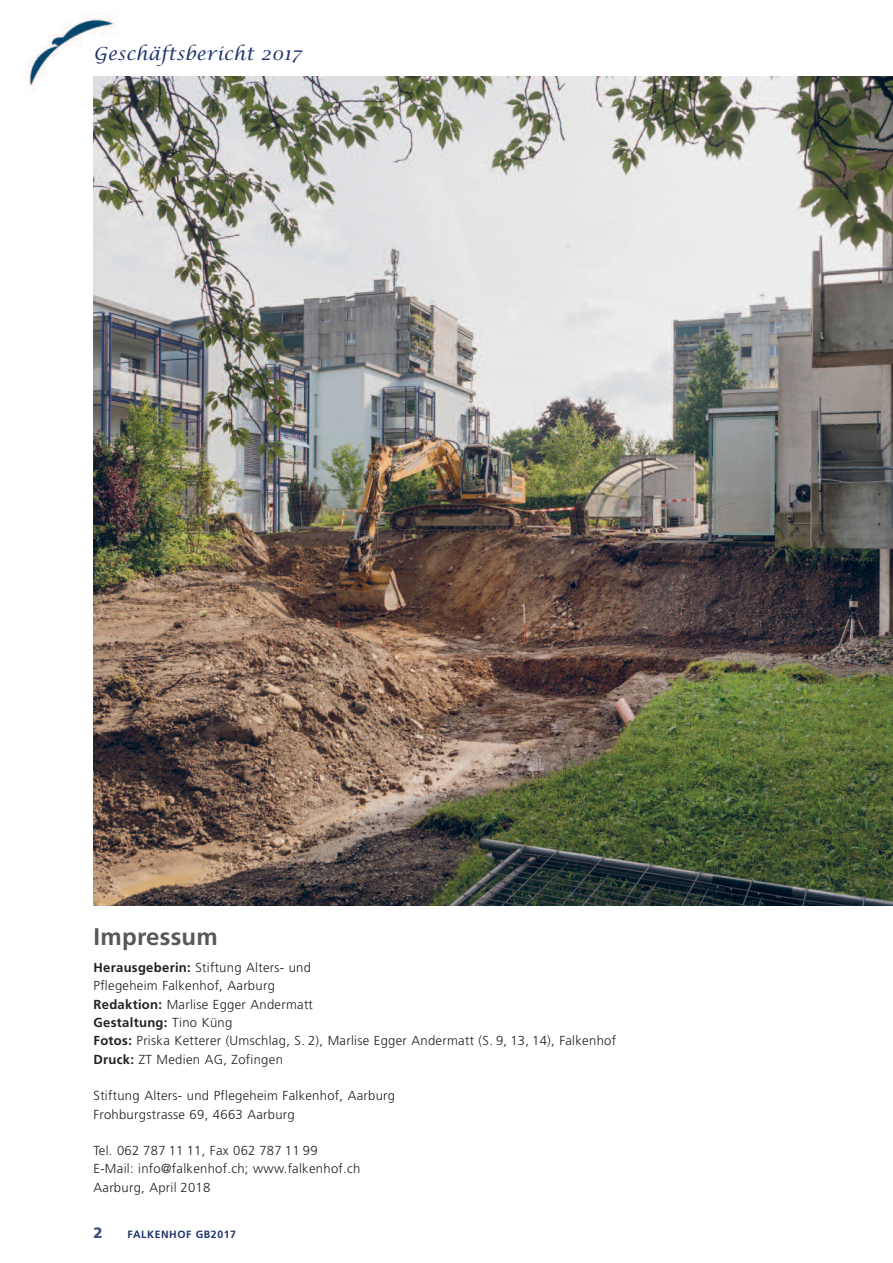
<style>
.page{position:relative;width:893px;height:1263px;background:#fff}
.page>*{position:absolute;margin:0;border:0;box-sizing:border-box;transform-origin:0 0}
.t1{font:700 24px "Frutiger";letter-spacing:.01em;color:#57585a}
.t2{font:italic 18px "Lucida Calligraphy";letter-spacing:.015em;color:#1f326b}
.t3{font:900 15px "Frutiger";color:#454d7d}
.t4{font:300 13.05px/18.3px "Frutiger";letter-spacing:.02em;color:#231f20}
.t5{font:700 10.5px "Frutiger";letter-spacing:.055em;color:#1f326b}
.s1{font-weight:700}
</style>
<div class="page">
<img style="left:26px;top:13px;width:95px;height:81px">
<img style="left:94px;top:77px;width:799px;height:829px">
<h2 class="t2" style="left:94px;top:41px;width:210px">Geschäftsbericht 2017</h2>
<h1 class="t1" style="left:94px;top:927px;width:126px">Impressum</h1>
<p class="t4" style="left:94px;top:959px;width:524px"><span class="s1">Herausgeberin:</span> Stiftung Alters- und<br>Pflegeheim Falkenhof, Aarburg<br><span class="s1">Redaktion:</span> Marlise Egger Andermatt<br><span class="s1">Gestaltung:</span> Tino Küng<br><span class="s1">Fotos:</span> Priska Ketterer (Umschlag, S. 2), Marlise Egger Andermatt (S. 9, 13, 14), Falkenhof <span class="s1">Druck:</span> ZT Medien AG, Zofingen</p>
<p class="t4" style="left:94px;top:1087px;width:303px">Stiftung Alters- und Pflegeheim Falkenhof, Aarburg<br>Frohburgstrasse 69, 4663 Aarburg</p>
<p class="t4" style="left:94px;top:1142px;width:268px">Tel. 062 787 11 11, Fax 062 787 11 99<br>E-Mail: info@falkenhof.ch; www.falkenhof.ch<br>Aarburg, April 2018</p>
<p class="t3" style="left:94px;top:1226px;width:11px">2</p>
<p class="t5" style="left:128px;top:1230px;width:110px">FALKENHOF GB2017</p>
</div>
